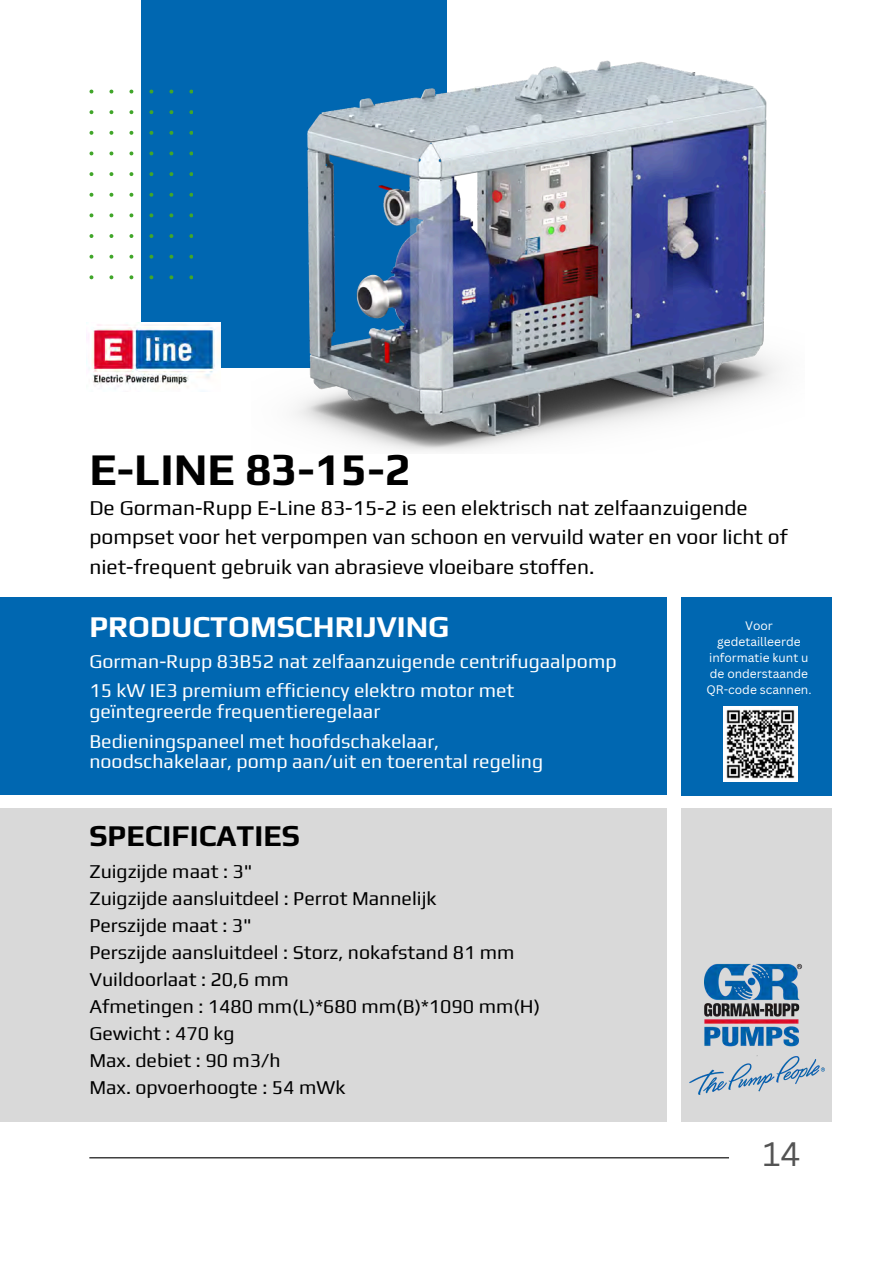
<style>
.page{position:relative;width:894px;height:1264px;background:#fff}
.page>*{position:absolute;margin:0;border:0;box-sizing:border-box;transform-origin:0 0}
.t1{font:700 45px "Play";color:#000}
.t2{font:33px "Canva Sans";color:#545454}
.t3{font:700 30px "Play";color:#fff}
.t4{font:700 30px "Play";color:#000}
.t5{font:21px/29.2px "Play";color:#000}
.t6{font:19.5px/27px "Play";color:#000}
.t7{font:19.5px/20.2px "Play";color:#fff}
.t8{font:12px/16px "Canva Sans";color:#fff;text-align:center}
</style>
<div class="page">
<div style="left:141px;top:0;width:305px;height:367px;background:#0067b1"></div>
<img style="left:251px;top:58px;width:529px;height:394px">
<svg style="left:89px;top:90px;width:104px;height:189px"></svg>
<hr style="left:89px;top:1157px;width:639px;height:1px;background:#000">
<div style="left:681px;top:807px;width:150px;height:314px;background:#d9d9d9"></div>
<div style="left:0;top:597px;width:666px;height:198px;background:#0067b1"></div>
<div style="left:0;top:807px;width:666px;height:314px;background:#d9d9d9"></div>
<div style="left:681px;top:597px;width:150px;height:198px;background:#0067b1"></div>
<img style="left:87px;top:322px;width:134px;height:70px">
<img style="left:689px;top:1055px;width:135px;height:39px">
<img style="left:704px;top:963px;width:99px;height:84px">
<img style="left:723px;top:707px;width:74px;height:74px">
<p class="t1" style="left:89px;top:443px;width:323px">E-LINE 83-15-2</p>
<p class="t5" style="left:89px;top:493px;width:699px">De Gorman-Rupp E-Line 83-15-2 is een elektrisch nat zelfaanzuigende pompset voor het verpompen van schoon en vervuild water en voor licht of niet-frequent gebruik van abrasieve vloeibare stoffen.</p>
<p class="t3" style="left:89px;top:609px;width:361px">PRODUCTOMSCHRIJVING</p>
<p class="t8" style="left:706px;top:617px;width:107px">Voor gedetailleerde informatie kunt u de onderstaande<br>QR-code scannen.</p>
<h3 class="t7" style="left:89px;top:650px;width:528px">Gorman-Rupp 83B52 nat zelfaanzuigende centrifugaalpomp</h3>
<h2 class="t7" style="left:89px;top:680px;width:426px">15 kW IE3 premium efficiency elektro motor met geïntegreerde frequentieregelaar</h2>
<h3 class="t7" style="left:89px;top:731px;width:455px">Bedieningspaneel met hoofdschakelaar, noodschakelaar, pomp aan/uit en toerental regeling</h3>
<h3 class="t4" style="left:89px;top:817px;width:212px">SPECIFICATIES</h3>
<h3 class="t6" style="left:89px;top:857px;width:452px">Zuigzijde maat : 3"<br>Zuigzijde aansluitdeel : Perrot Mannelijk<br>Perszijde maat : 3"<br>Perszijde aansluitdeel : Storz, nokafstand 81 mm<br>Vuildoorlaat : 20,6 mm<br>Afmetingen : 1480 mm(L)*680 mm(B)*1090 mm(H)<br>Gewicht : 470 kg<br>Max. debiet : 90 m3/h<br>Max. opvoerhoogte : 54 mWk</h3>
<h1 class="t2" style="left:762px;top:1130px;width:39px">14</h1>
</div>
